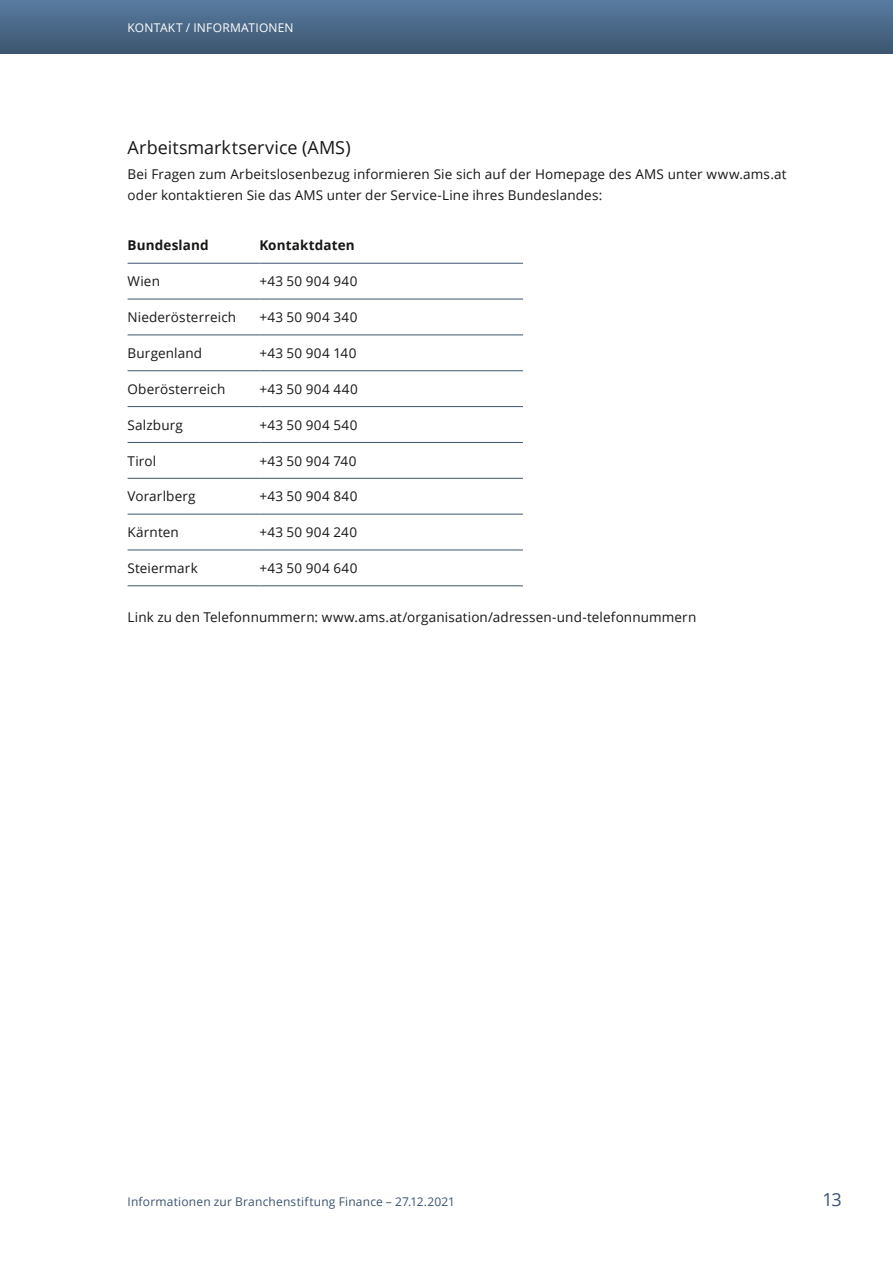
<style>
.page{position:relative;width:893px;height:1263px;background:#fff}
.page>*{position:absolute;margin:0;border:0;box-sizing:border-box;transform-origin:0 0}
.OL_2{font:18px "Open Sans";letter-spacing:.005em;color:#181716}
.t1{font:18px "Open Sans";color:#3c546e}
.Fließtext{font:13.5px/21px "Open Sans";letter-spacing:.01em;color:#181716}
.Fließtext-2{font:13.5px "Open Sans";letter-spacing:.035em;color:#181716}
.Fließtext-3{font:700 13.5px "Open Sans";letter-spacing:.01em;color:#181716}
.Fließtext-4{font:13.5px "Open Sans";letter-spacing:.03em;color:#181716}
.t2{font:12px "Open Sans";letter-spacing:.015em;color:#3c546e}
.t3{font:12px "Open Sans";letter-spacing:.02em;color:#fff}
</style>
<div class="page">
<div style="left:0;top:0;width:893px;height:54px;background:linear-gradient(to bottom,#587ca0,#3d566f)"></div>
<hr style="left:128px;top:263px;width:131px;height:1px;background:#3c546e">
<hr style="left:259px;top:263px;width:264px;height:1px;background:#3c546e">
<hr style="left:128px;top:299px;width:131px;height:1px;background:#3c546e">
<hr style="left:259px;top:299px;width:264px;height:1px;background:#3c546e">
<hr style="left:128px;top:335px;width:131px;height:1px;background:#3c546e">
<hr style="left:259px;top:335px;width:264px;height:1px;background:#3c546e">
<hr style="left:128px;top:370px;width:131px;height:1px;background:#3c546e">
<hr style="left:259px;top:370px;width:264px;height:1px;background:#3c546e">
<hr style="left:128px;top:406px;width:131px;height:1px;background:#3c546e">
<hr style="left:259px;top:406px;width:264px;height:1px;background:#3c546e">
<hr style="left:128px;top:442px;width:131px;height:1px;background:#3c546e">
<hr style="left:259px;top:442px;width:264px;height:1px;background:#3c546e">
<hr style="left:128px;top:478px;width:131px;height:1px;background:#3c546e">
<hr style="left:259px;top:478px;width:264px;height:1px;background:#3c546e">
<hr style="left:128px;top:514px;width:131px;height:1px;background:#3c546e">
<hr style="left:259px;top:514px;width:264px;height:1px;background:#3c546e">
<hr style="left:128px;top:550px;width:131px;height:1px;background:#3c546e">
<hr style="left:259px;top:550px;width:264px;height:1px;background:#3c546e">
<hr style="left:128px;top:585px;width:131px;height:1px;background:#3c546e">
<hr style="left:259px;top:585px;width:264px;height:1px;background:#3c546e">
<p class="t3" style="left:128px;top:19px;width:168px">KONTAKT / INFORMATIONEN</p>
<p class="OL_2" style="left:128px;top:135px;width:225px">Arbeitsmarktservice (AMS)</p>
<p class="Fließtext" style="left:128px;top:164px;width:661px">Bei Fragen zum Arbeitslosenbezug informieren Sie sich auf der Homepage des AMS unter www.ams.at oder kontaktieren Sie das AMS unter der Service-Line ihres Bundeslandes:</p>
<p class="Fließtext-3" style="left:128px;top:236px;width:83px">Bundesland</p>
<p class="Fließtext-3" style="left:259px;top:236px;width:97px">Kontaktdaten</p>
<p class="Fließtext" style="left:128px;top:271px;width:34px">Wien</p>
<p class="Fließtext-4" style="left:259px;top:272px;width:100px">+43 50 904 940</p>
<p class="Fließtext" style="left:128px;top:306px;width:110px">Niederösterreich</p>
<p class="Fließtext-2" style="left:259px;top:308px;width:100px">+43 50 904 340</p>
<p class="Fließtext" style="left:128px;top:342px;width:76px">Burgenland</p>
<p class="Fließtext" style="left:259px;top:342px;width:99px">+43 50 904 140</p>
<p class="Fließtext" style="left:128px;top:378px;width:99px">Oberösterreich</p>
<p class="Fließtext-2" style="left:259px;top:380px;width:100px">+43 50 904 440</p>
<p class="Fließtext" style="left:128px;top:414px;width:57px">Salzburg</p>
<p class="Fließtext-2" style="left:259px;top:415px;width:100px">+43 50 904 540</p>
<p class="Fließtext" style="left:128px;top:450px;width:30px">Tirol</p>
<p class="Fließtext" style="left:259px;top:450px;width:99px">+43 50 904 740</p>
<p class="Fließtext" style="left:128px;top:486px;width:70px">Vorarlberg</p>
<p class="Fließtext-2" style="left:259px;top:487px;width:100px">+43 50 904 840</p>
<p class="Fließtext" style="left:128px;top:521px;width:53px">Kärnten</p>
<p class="Fließtext" style="left:259px;top:521px;width:99px">+43 50 904 240</p>
<p class="Fließtext" style="left:128px;top:557px;width:72px">Steiermark</p>
<p class="Fließtext-2" style="left:259px;top:559px;width:100px">+43 50 904 640</p>
<p class="Fließtext" style="left:128px;top:606px;width:570px">Link zu den Telefonnummern: www.ams.at/organisation/adressen-und-telefonnummern</p>
<p class="t2" style="left:128px;top:1193px;width:329px">Informationen zur Branchenstiftung Finance – 27.12.2021</p>
<h1 class="t1" style="left:822px;top:1187px;width:21px">13</h1>
</div>
